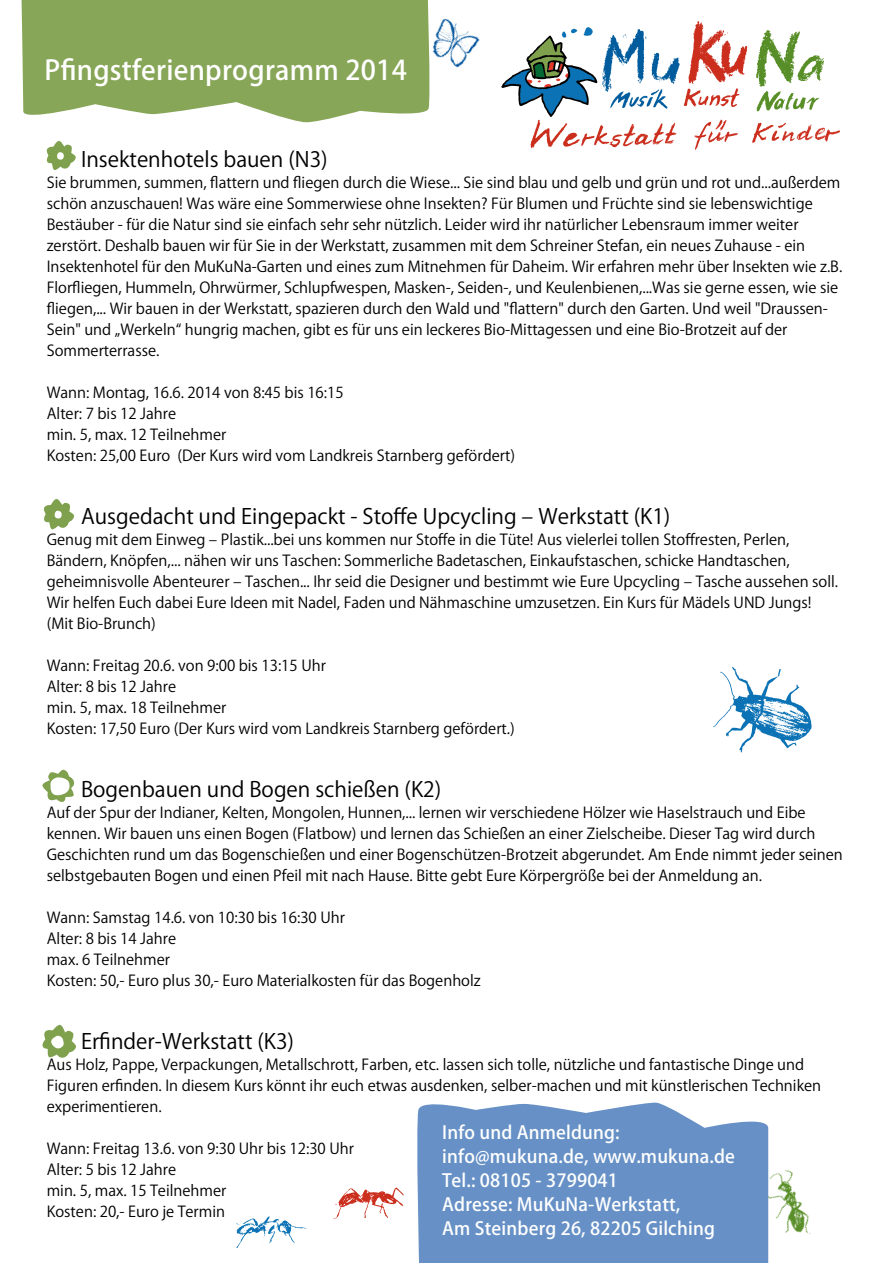
<style>
.page{position:relative;width:893px;height:1263px;background:#fff}
.page>*{position:absolute;margin:0;border:0;box-sizing:border-box;transform-origin:0 0}
.t1{font:500 27px "Koz Go Pro";letter-spacing:.01em;color:#fff}
.t2{font:21px "Koz Go Pro";color:#000}
.t3{font:500 18px/24px "Koz Go Pro";letter-spacing:.01em;color:#fff}
.t4{font:15px/21px "Koz Go Pro";color:#000}
</style>
<div class="page">
<img style="left:530px;top:119px;width:310px;height:31px">
<svg style="left:501px;top:27px;width:97px;height:90px"></svg>
<img style="left:602px;top:30px;width:77px;height:79px">
<img style="left:679px;top:21px;width:69px;height:86px">
<img style="left:756px;top:29px;width:68px;height:83px">
<svg style="left:42px;top:1025px;width:34px;height:33px"></svg>
<svg style="left:46px;top:141px;width:30px;height:29px"></svg>
<svg style="left:42px;top:769px;width:33px;height:33px"></svg>
<svg style="left:44px;top:499px;width:30px;height:31px"></svg>
<img style="left:713px;top:667px;width:99px;height:86px">
<svg style="left:21px;top:0;width:409px;height:122px;background:#92ae67"></svg>
<svg style="left:417px;top:1102px;width:351px;height:161px;background:#739aca"></svg>
<img style="left:742px;top:1155px;width:69px;height:98px">
<img style="left:333px;top:1187px;width:71px;height:32px">
<img style="left:236px;top:1216px;width:71px;height:32px">
<img style="left:418px;top:5px;width:62px;height:75px">
<h1 class="t1" style="left:45px;top:53px;width:364px">Pfingstferienprogramm 2014</h1>
<h2 class="t2" style="left:81px;top:145px;width:248px">Insektenhotels bauen (N3)</h2>
<p class="t4" style="left:47px;top:172px;width:797px">Sie brummen, summen, flattern und fliegen durch die Wiese... Sie sind blau und gelb und grün und rot und...außerdem schön anzuschauen! Was wäre eine Sommerwiese ohne Insekten? Für Blumen und Früchte sind sie lebenswichtige Bestäuber - für die Natur sind sie einfach sehr sehr nützlich. Leider wird ihr natürlicher Lebensraum immer weiter zerstört. Deshalb bauen wir für Sie in der Werkstatt, zusammen mit dem Schreiner Stefan, ein neues Zuhause - ein Insektenhotel für den MuKuNa-Garten und eines zum Mitnehmen für Daheim. Wir erfahren mehr über Insekten wie z.B.<br>Florfliegen, Hummeln, Ohrwürmer, Schlupfwespen, Masken-, Seiden-, und Keulenbienen,...Was sie gerne essen, wie sie fliegen,... Wir bauen in der Werkstatt, spazieren durch den Wald und "flattern" durch den Garten. Und weil "Draussen-Sein" und „Werkeln“ hungrig machen, gibt es für uns ein leckeres Bio-Mittagessen und eine Bio-Brotzeit auf der Sommerterrasse.</p>
<p class="t4" style="left:47px;top:382px;width:470px">Wann: Montag, 16.6. 2014 von 8:45 bis 16:15<br>Alter: 7 bis 12 Jahre<br>min. 5, max. 12 Teilnehmer<br>Kosten: 25,00 Euro (Der Kurs wird vom Landkreis Starnberg gefördert)</p>
<h2 class="t2" style="left:81px;top:502px;width:591px">Ausgedacht und Eingepackt - Stoffe Upcycling – Werkstatt (K1)</h2>
<p class="t4" style="left:47px;top:529px;width:793px">Genug mit dem Einweg – Plastik...bei uns kommen nur Stoffe in die Tüte! Aus vielerlei tollen Stoffresten, Perlen, Bändern, Knöpfen,... nähen wir uns Taschen: Sommerliche Badetaschen, Einkaufstaschen, schicke Handtaschen, geheimnisvolle Abenteurer – Taschen... Ihr seid die Designer und bestimmt wie Eure Upcycling – Tasche aussehen soll.<br>Wir helfen Euch dabei Eure Ideen mit Nadel, Faden und Nähmaschine umzusetzen. Ein Kurs für Mädels UND Jungs! (Mit Bio-Brunch)</p>
<p class="t4" style="left:47px;top:655px;width:469px">Wann: Freitag 20.6. von 9:00 bis 13:15 Uhr<br>Alter: 8 bis 12 Jahre<br>min. 5, max. 18 Teilnehmer<br>Kosten: 17,50 Euro (Der Kurs wird vom Landkreis Starnberg gefördert.)</p>
<h2 class="t2" style="left:81px;top:775px;width:362px">Bogenbauen und Bogen schießen (K2)</h2>
<p class="t4" style="left:47px;top:802px;width:798px">Auf der Spur der Indianer, Kelten, Mongolen, Hunnen,... lernen wir verschiedene Hölzer wie Haselstrauch und Eibe kennen. Wir bauen uns einen Bogen (Flatbow) und lernen das Schießen an einer Zielscheibe. Dieser Tag wird durch Geschichten rund um das Bogenschießen und einer Bogenschützen-Brotzeit abgerundet. Am Ende nimmt jeder seinen selbstgebauten Bogen und einen Pfeil mit nach Hause. Bitte gebt Eure Körpergröße bei der Anmeldung an.</p>
<p class="t4" style="left:47px;top:907px;width:435px">Wann: Samstag 14.6. von 10:30 bis 16:30 Uhr<br>Alter: 8 bis 14 Jahre<br>max. 6 Teilnehmer<br>Kosten: 50,- Euro plus 30,- Euro Materialkosten für das Bogenholz</p>
<h2 class="t2" style="left:81px;top:1027px;width:215px">Erfinder-Werkstatt (K3)</h2>
<p class="t4" style="left:47px;top:1054px;width:776px">Aus Holz, Pappe, Verpackungen, Metallschrott, Farben, etc. lassen sich tolle, nützliche und fantastische Dinge und<br>Figuren erfinden. In diesem Kurs könnt ihr euch etwas ausdenken, selber-machen und mit künstlerischen Techniken experimentieren.</p>
<p class="t4" style="left:47px;top:1138px;width:309px">Wann: Freitag 13.6. von 9:30 Uhr bis 12:30 Uhr<br>Alter: 5 bis 12 Jahre<br>min. 5, max. 15 Teilnehmer<br>Kosten: 20,- Euro je Termin</p>
<p class="t3" style="left:442px;top:1121px;width:294px">Info und Anmeldung: info@mukuna.de, www.mukuna.de<br>Tel.: 08105 - 3799041<br>Adresse: MuKuNa-Werkstatt,<br>Am Steinberg 26, 82205 Gilching</p>
</div>
